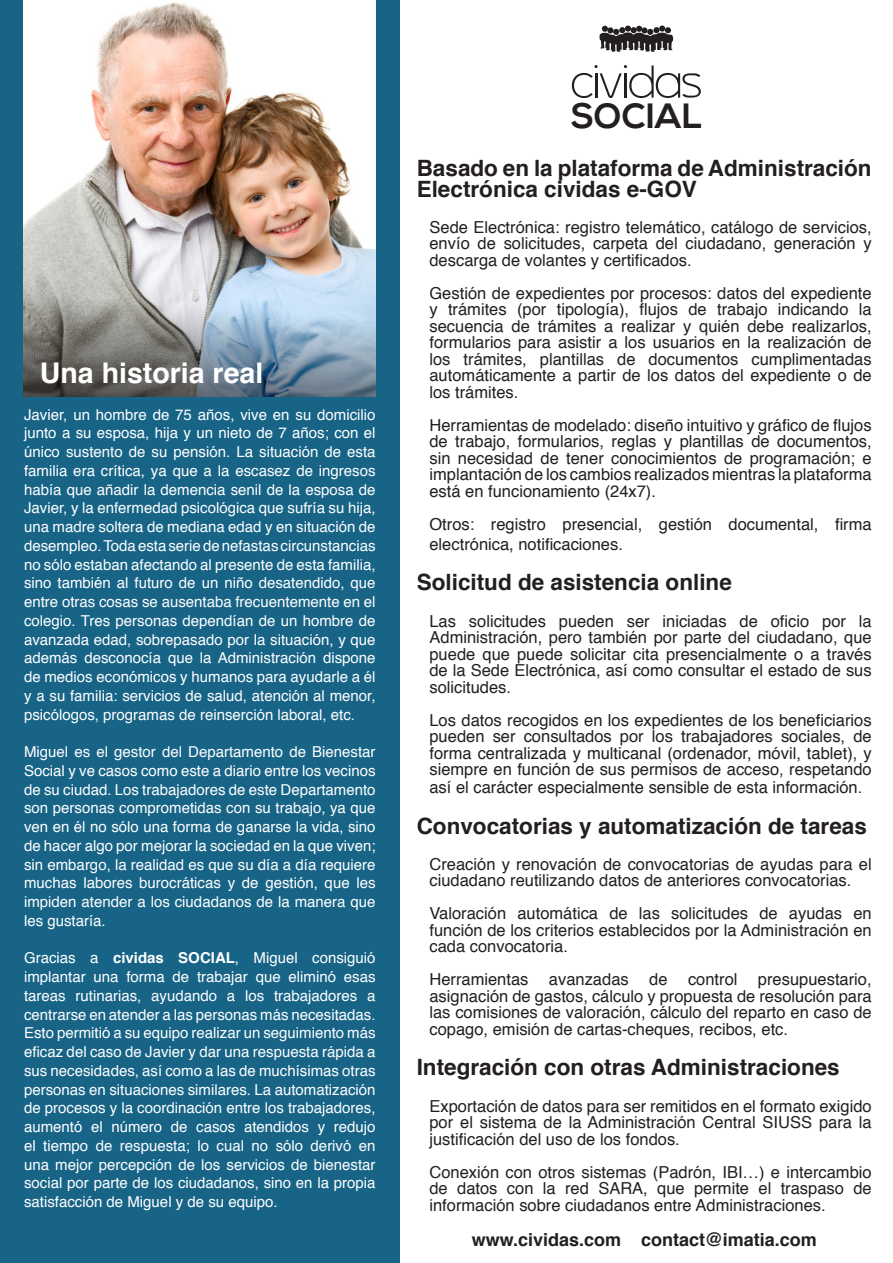
<style>
.page{position:relative;width:893px;height:1263px;background:#fff}
.page>*{position:absolute;margin:0;border:0;box-sizing:border-box;transform-origin:0 0}
.t1{font:700 35.1px "Nexa";color:#231f20}
.t2{font:700 28.5px "Helvetica";color:#fff}
.t3{font:700 22.5px/21px "Helvetica";color:#231f20}
.t4{font:700 18px "Helvetica";color:#231f20}
.t5{font:16.5px/16.5px "Helvetica";color:#231f20;text-align:justify}
.t6{font:15px/18.8px "Helvetica";color:#fff;text-align:justify}
.s1{font-weight:700}
</style>
<div class="page">
<div style="left:0;top:0;width:400px;height:1263px;background:#176487"></div>
<img style="left:23px;top:0;width:353px;height:292px">
<svg style="left:23px;top:292px;width:353px;height:105px;background:#86929a"></svg>
<svg style="left:600px;top:26px;width:73px;height:26px;background:#5e5b5c"></svg>
<svg style="left:572px;top:65px;width:129px;height:33px"></svg>
<p class="t2" style="left:40px;top:350px;width:225px">Una historia real</p>
<p class="t6" style="left:24px;top:405px;width:353px">Javier, un hombre de 75 años, vive en su domicilio junto a su esposa, hija y un nieto de 7 años; con el único sustento de su pensión. La situación de esta familia era crítica, ya que a la escasez de ingresos había que añadir la demencia senil de la esposa de Javier, y la enfermedad psicológica que sufría su hija, una madre soltera de mediana edad y en situación de desempleo. Toda esta serie de nefastas circunstancias no sólo estaban afectando al presente de esta familia, sino también al futuro de un niño desatendido, que entre otras cosas se ausentaba frecuentemente en el colegio. Tres personas dependían de un hombre de avanzada edad, sobrepasado por la situación, y que además desconocía que la Administración dispone de medios económicos y humanos para ayudarle a él y a su familia: servicios de salud, atención al menor, psicólogos, programas de reinserción laboral, etc.</p>
<p class="t6" style="left:24px;top:743px;width:353px">Miguel es el gestor del Departamento de Bienestar Social y ve casos como este a diario entre los vecinos de su ciudad. Los trabajadores de este Departamento son personas comprometidas con su trabajo, ya que ven en él no sólo una forma de ganarse la vida, sino de hacer algo por mejorar la sociedad en la que viven; sin embargo, la realidad es que su día a día requiere muchas labores burocráticas y de gestión, que les impiden atender a los ciudadanos de la manera que les gustaría.</p>
<p class="t6" style="left:24px;top:949px;width:353px">Gracias a <span class="s1">cividas SOCIAL</span>, Miguel consiguió implantar una forma de trabajar que eliminó esas tareas rutinarias, ayudando a los trabajadores a centrarse en atender a las personas más necesitadas.<br>Esto permitió a su equipo realizar un seguimiento más eficaz del caso de Javier y dar una respuesta rápida a sus necesidades, así como a las de muchísimas otras personas en situaciones similares. La automatización de procesos y la coordinación entre los trabajadores, aumentó el número de casos atendidos y redujo el tiempo de respuesta; lo cual no sólo derivó en una mejor percepción de los servicios de bienestar social por parte de los ciudadanos, sino en la propia satisfacción de Miguel y de su equipo.</p>
<p class="t1" style="left:571px;top:96px;width:133px">SOCIAL</p>
<p class="t3" style="left:417px;top:157px;width:456px">Basado en la plataforma de Administración<br>Electrónica cividas e-GOV</p>
<p class="t5" style="left:429px;top:219px;width:444px">Sede Electrónica: registro telemático, catálogo de servicios, envío de solicitudes, carpeta del ciudadano, generación y descarga de volantes y certificados.</p>
<p class="t5" style="left:429px;top:285px;width:444px">Gestión de expedientes por procesos: datos del expediente y trámites (por tipología), flujos de trabajo indicando la secuencia de trámites a realizar y quién debe realizarlos, formularios para asistir a los usuarios en la realización de los trámites, plantillas de documentos cumplimentadas automáticamente a partir de los datos del expediente o de los trámites.</p>
<p class="t5" style="left:429px;top:417px;width:444px">Herramientas de modelado: diseño intuitivo y gráfico de flujos de trabajo, formularios, reglas y plantillas de documentos, sin necesidad de tener conocimientos de programación; e implantación de los cambios realizados mientras la plataforma está en funcionamiento (24x7).</p>
<p class="t5" style="left:429px;top:515px;width:444px;line-height:19.8px">Otros: registro presencial, gestión documental, firma electrónica, notificaciones.</p>
<p class="t3" style="left:417px;top:572px;width:317px">Solicitud de asistencia online</p>
<p class="t5" style="left:429px;top:613px;width:444px">Las solicitudes pueden ser iniciadas de oficio por la Administración, pero también por parte del ciudadano, que puede que puede solicitar cita presencialmente o a través de la Sede Electrónica, así como consultar el estado de sus solicitudes.</p>
<p class="t5" style="left:429px;top:712px;width:444px">Los datos recogidos en los expedientes de los beneficiarios pueden ser consultados por los trabajadores sociales, de forma centralizada y multicanal (ordenador, móvil, tablet), y siempre en función de sus permisos de acceso, respetando</p>
<p class="t5" style="left:429px;top:779px;width:434px">así el carácter especialmente sensible de esta información.</p>
<p class="t3" style="left:417px;top:815px;width:452px">Convocatorias y automatización de tareas</p>
<p class="t5" style="left:429px;top:856px;width:444px">Creación y renovación de convocatorias de ayudas para el ciudadano reutilizando datos de anteriores convocatorias.</p>
<p class="t5" style="left:429px;top:906px;width:444px">Valoración automática de las solicitudes de ayudas en función de los criterios establecidos por la Administración en cada convocatoria.</p>
<p class="t5" style="left:429px;top:972px;width:444px">Herramientas avanzadas de control presupuestario, asignación de gastos, cálculo y propuesta de resolución para las comisiones de valoración, cálculo del reparto en caso de copago, emisión de cartas-cheques, recibos, etc.</p>
<p class="t3" style="left:417px;top:1057px;width:425px">Integración con otras Administraciones</p>
<p class="t5" style="left:429px;top:1098px;width:444px">Exportación de datos para ser remitidos en el formato exigido por el sistema de la Administración Central SIUSS para la justificación del uso de los fondos.</p>
<p class="t5" style="left:429px;top:1164px;width:444px">Conexión con otros sistemas (Padrón, IBI…) e intercambio de datos con la red SARA, que permite el traspaso de información sobre ciudadanos entre Administraciones.</p>
<p class="t4" style="left:472px;top:1225px;width:347px">www.cividas.com contact@imatia.com</p>
</div>
